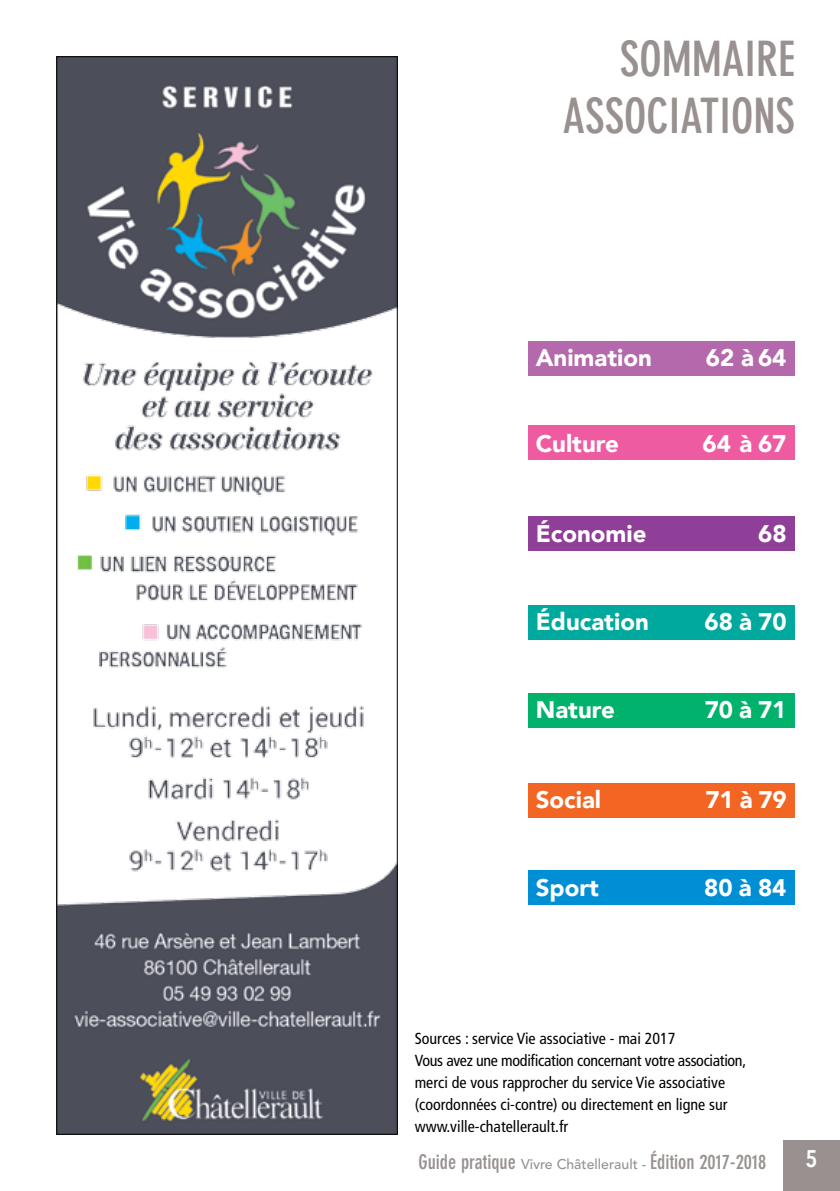
<style>
.page{position:relative;width:840px;height:1191px;background:#fff}
.page>*{position:absolute;margin:0;border:0;box-sizing:border-box;transform-origin:0 0}
.t1{font:700 condensed 48px/57.6px "DIN Neuzeit Grotesk";color:#989190;text-align:right}
.t2{font:900 24px "Avenir";color:#fff}
.t3{font:600 24px "Avenir Next Condensed";color:#fff}
.t4{font:700 condensed 20px "DIN Neuzeit Grotesk";color:#989190}
.t5{font:condensed 16px/22px "Frutiger";color:#000}
.s1{font-family:"Avenir";font-weight:500;font-stretch:normal;font-size:14px}
</style>
<div class="page">
<div style="left:782px;top:1140px;width:57px;height:51px;background:#989190"></div>
<div style="left:527px;top:426px;width:267px;height:34px;background:#ef5ba1"></div>
<div style="left:527px;top:342px;width:267px;height:34px;background:#b369ab"></div>
<div style="left:527px;top:870px;width:267px;height:34px;background:#008fd5"></div>
<div style="left:527px;top:605px;width:267px;height:34px;background:#00a99d"></div>
<div style="left:527px;top:783px;width:267px;height:34px;background:#f26522"></div>
<div style="left:527px;top:693px;width:267px;height:34px;background:#00b26b"></div>
<div style="left:527px;top:516px;width:267px;height:34px;background:#903f98"></div>
<img style="left:58px;top:58px;width:337px;height:1074px">
<h1 class="t1" style="left:562px;top:30px;width:233px">SOMMAIRE<br>ASSOCIATIONS</h1>
<h2 class="t2" style="left:535px;top:337px;width:117px">Animation</h2>
<h2 class="t2" style="left:705px;top:337px;width:82px">62 à 64</h2>
<h2 class="t2" style="left:535px;top:423px;width:85px">Culture</h2>
<h2 class="t2" style="left:702px;top:423px;width:85px">64 à 67</h2>
<h2 class="t2" style="left:535px;top:513px;width:112px">Économie</h2>
<h2 class="t2" style="left:757px;top:513px;width:30px">68</h2>
<h2 class="t2" style="left:535px;top:601px;width:114px">Éducation</h2>
<h2 class="t2" style="left:704px;top:601px;width:84px">68 à 70</h2>
<h2 class="t2" style="left:535px;top:689px;width:81px">Nature</h2>
<h2 class="t2" style="left:704px;top:689px;width:83px">70 à 71</h2>
<h2 class="t2" style="left:535px;top:779px;width:67px">Social</h2>
<h2 class="t2" style="left:705px;top:779px;width:83px">71 à 79</h2>
<h2 class="t2" style="left:535px;top:867px;width:65px">Sport</h2>
<h2 class="t2" style="left:704px;top:867px;width:84px">80 à 84</h2>
<p class="t5" style="left:414px;top:1027px;width:333px">Sources : service Vie associative - mai 2017<br>Vous avez une modification concernant votre association, merci de vous rapprocher du service Vie associative (coordonnées ci-contre) ou directement en ligne sur www.ville-chatellerault.fr</p>
<p class="t4" style="left:418px;top:1150px;width:349px">Guide pratique <span class="s1">Vivre Châtellerault -</span> Édition 2017-2018</p>
<h2 class="t3" style="left:805px;top:1137px;width:13px">5</h2>
</div>
